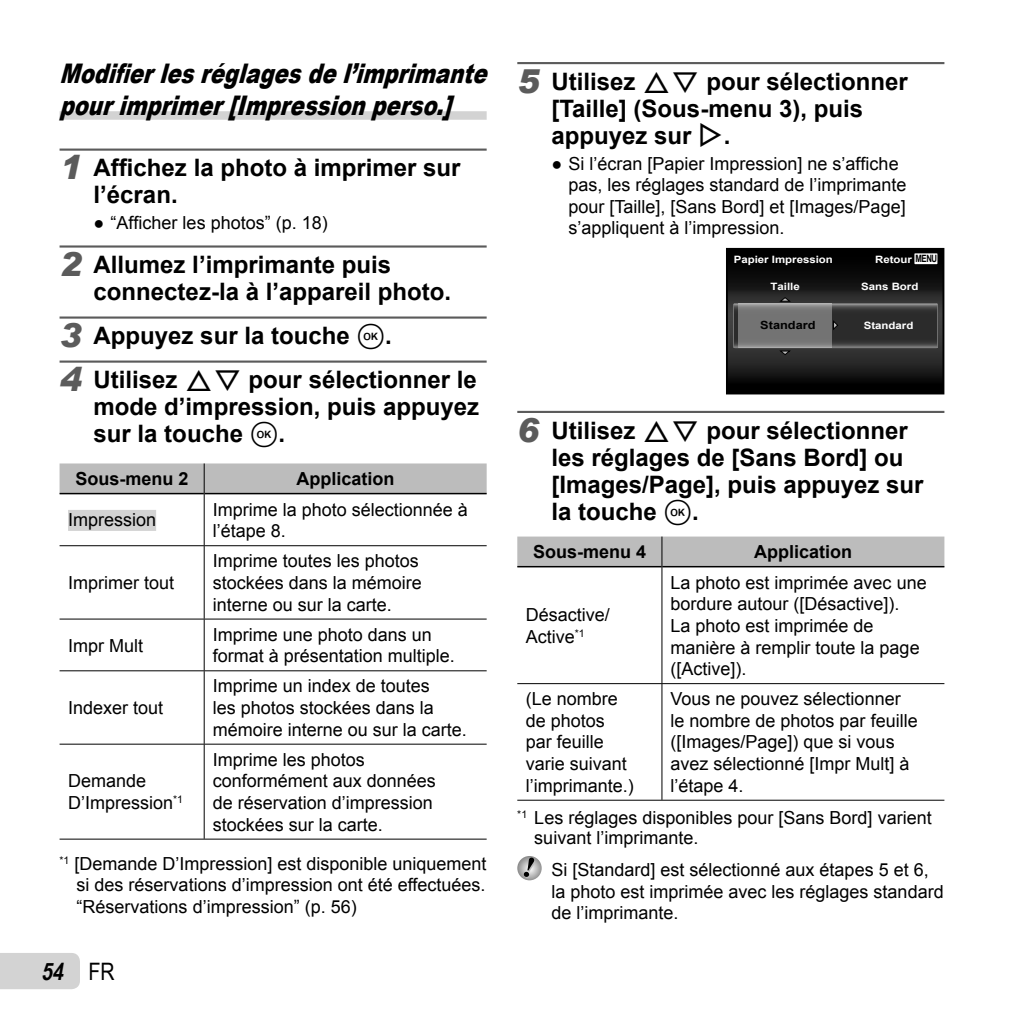
<style>
.page{position:relative;width:1021px;height:1021px;background:#fff}
.page>*{position:absolute;margin:0;border:0;box-sizing:border-box;transform-origin:0 0}
.t1{font:italic 900 27px/32.4px "Arial";color:#000;scale:.78 1}
.t2{font:700 24px/27px "Arial";color:#000}
.t3{font:italic 700 24px "Arial Narrow";color:#000}
.t4{font:18px/21.6px "Arial";color:#000}
.t5{font:700 18px "Arial";color:#000}
.t6{font:700 11.4px "Arial";color:#000;scale:1.13 1}
.t7{font:700 10.2px "Arial";color:#fff;scale:1.13 1}
.s1{font-weight:900;font-style:italic;font-size:33px;color:#5b5b5b}
.s2{font-weight:700}
.s3{font-family:"Olympus 7";font-weight:400}
.s4{font-family:"olympus 15";font-weight:400}
.s5{font-weight:400;font-style:normal}
.s6{color:#000}
</style>
<div class="page">
<div style="left:0;top:953px;width:80px;height:36px;background:#d3d3d3"></div>
<div style="left:60px;top:111px;width:426px;height:9px;background:#d3d3d3"></div>
<hr style="left:60px;top:148px;width:426px;height:3px;background:#5b5b5b">
<hr style="left:60px;top:245px;width:426px;height:2px;background:#5b5b5b">
<hr style="left:60px;top:316px;width:426px;height:2px;background:#5b5b5b">
<hr style="left:60px;top:360px;width:426px;height:2px;background:#5b5b5b">
<div style="left:60px;top:463px;width:426px;height:30px;background:#bcbcbc"></div>
<hr style="left:60px;top:493px;width:144px;height:1px;background:#000">
<hr style="left:204px;top:493px;width:282px;height:1px;background:#000">
<hr style="left:60px;top:838px;width:426px;height:1px;background:#000">
<hr style="left:204px;top:493px;width:1px;height:52px;background:#000">
<hr style="left:60px;top:545px;width:426px;height:1px;background:#000">
<hr style="left:204px;top:546px;width:1px;height:72px;background:#000">
<hr style="left:60px;top:618px;width:426px;height:1px;background:#000">
<hr style="left:204px;top:619px;width:1px;height:51px;background:#000">
<hr style="left:60px;top:670px;width:426px;height:1px;background:#000">
<hr style="left:204px;top:671px;width:1px;height:72px;background:#000">
<hr style="left:60px;top:743px;width:426px;height:1px;background:#000">
<hr style="left:204px;top:744px;width:1px;height:94px;background:#000">
<hr style="left:204px;top:463px;width:1px;height:30px;background:#000">
<div style="left:68px;top:510px;width:88px;height:21px;background:#d3d3d3"></div>
<hr style="left:517px;top:62px;width:427px;height:2px;background:#5b5b5b">
<hr style="left:517px;top:411px;width:427px;height:2px;background:#5b5b5b">
<svg style="left:729px;top:251px;width:212px;height:140px;background:#2d2d2d"></svg>
<div style="left:726px;top:248px;width:218px;height:146px;border:2px solid #000"></div>
<svg style="left:517px;top:536px;width:427px;height:30px;background:#bcbcbc"></svg>
<hr style="left:517px;top:566px;width:144px;height:1px;background:#000">
<hr style="left:662px;top:566px;width:282px;height:1px;background:#000">
<hr style="left:517px;top:799px;width:427px;height:1px;background:#000">
<hr style="left:661px;top:566px;width:1px;height:117px;background:#000">
<hr style="left:517px;top:683px;width:427px;height:1px;background:#000">
<hr style="left:661px;top:684px;width:1px;height:115px;background:#000">
<hr style="left:661px;top:536px;width:1px;height:30px;background:#000">
<svg style="left:517px;top:856px;width:24px;height:24px"></svg>
<svg style="left:523px;top:857px;width:12px;height:21px"></svg>
<h1 class="t1" style="left:60px;top:56px;width:561px">Modifierlesréglagesdel’imprimante pourimprimer[Impressionperso.]</h1>
<h2 class="t2" style="left:94px;top:154px;width:368px;text-indent:-34px"><span class="s1">1</span> Affichez la photo à imprimer sur l’écran.</h2>
<p class="t4" style="left:94px;top:212px;width:236px"><span class="s2">●</span> “Afficher les photos” (p. 18)</p>
<h2 class="t2" style="left:94px;top:251px;width:359px;text-indent:-34px"><span class="s1">2</span> Allumez l’imprimante puis connectez-la à l’appareil photo.</h2>
<h2 class="t2" style="left:60px;top:314px;width:419px;line-height:44.1px"><span class="s1">3</span> Appuyez sur la touche <span class="s3">A</span>.<br><span class="s1">4</span> Utilisez <span class="s4">FG</span> pour sélectionner le</h2>
<h2 class="t2" style="left:94px;top:393px;width:387px">mode d’impression, puis appuyez sur la touche <span class="s3">A</span>.</h2>
<p class="t5" style="left:75px;top:469px;width:115px">Sous-menu 2</p>
<p class="t5" style="left:296px;top:469px;width:100px">Application</p>
<p class="t4" style="left:68px;top:509px;width:90px">Impression</p>
<p class="t4" style="left:213px;top:498px;width:257px">Imprime la photo sélectionnée à l’étape 8.</p>
<p class="t4" style="left:68px;top:572px;width:108px">Imprimer tout</p>
<p class="t4" style="left:213px;top:550px;width:211px">Imprime toutes les photos stockées dans la mémoire interne ou sur la carte.</p>
<p class="t4" style="left:68px;top:634px;width:77px">Impr Mult</p>
<p class="t4" style="left:213px;top:623px;width:244px">Imprime une photo dans un format à présentation multiple.</p>
<p class="t4" style="left:68px;top:697px;width:97px">Indexer tout</p>
<p class="t4" style="left:213px;top:675px;width:256px">Imprime un index de toutes<br>les photos stockées dans la mémoire interne ou sur la carte.</p>
<p class="t4" style="left:213px;top:748px;width:225px">Imprime les photos conformément aux données de réservation d’impression stockées sur la carte.</p>
<p class="t4" style="left:77px;top:852px;width:411px;text-align:justify;text-indent:-17px"><sup>*1</sup> [Demande D’Impression] est disponible uniquement si des réservations d’impression ont été effectuées. “Réservations d’impression” (p. 56)</p>
<p class="t4" style="left:68px;top:770px;width:116px">Demande<br>D’Impression<sup>*1</sup></p>
<h2 class="t3" style="left:41px;top:957px;width:75px">54 <span class="s5">FR</span></h2>
<h2 class="t2" style="left:551px;top:68px;width:358px;text-indent:-34px"><span class="s1">5</span> Utilisez <span class="s4">FG</span> pour sélectionner [Taille] (Sous-menu 3), puis appuyez sur <span class="s4">I</span>.</h2>
<p class="t4" style="left:568px;top:152px;width:340px;text-indent:-17px"><span class="s2">●</span> Si l’écran [Papier Impression] ne s’affiche pas, les réglages standard de l’imprimante pour [Taille], [Sans Bord] et [Images/Page] s’appliquent à l’impression.</p>
<p class="t7" style="left:733px;top:253px;width:89px">Papier Impression</p>
<p class="t7" style="left:875px;top:253px;width:56px">Retour <span class="s6">MENU</span></p>
<p class="t7" style="left:770px;top:281px;width:27px">Taille</p>
<p class="t7" style="left:861px;top:281px;width:52px">Sans Bord</p>
<p class="t6" style="left:760px;top:319px;width:50px">Standard</p>
<p class="t7" style="left:863px;top:320px;width:46px">Standard</p>
<h2 class="t2" style="left:551px;top:416px;width:374px;text-indent:-34px"><span class="s1">6</span> Utilisez <span class="s4">FG</span> pour sélectionner les réglages de [Sans Bord] ou [Images/Page], puis appuyez sur la touche <span class="s3">A</span>.</h2>
<p class="t5" style="left:533px;top:542px;width:115px">Sous-menu 4</p>
<p class="t5" style="left:754px;top:542px;width:100px">Application</p>
<p class="t4" style="left:526px;top:604px;width:86px">Désactive/<br>Active<sup>*1</sup></p>
<p class="t4" style="left:670px;top:571px;width:258px">La photo est imprimée avec une bordure autour ([Désactive]).<br>La photo est imprimée de manière à remplir toute la page ([Active]).</p>
<p class="t4" style="left:526px;top:688px;width:109px">(Le nombre de photos par feuille varie suivant l’imprimante.)</p>
<p class="t4" style="left:670px;top:688px;width:249px">Vous ne pouvez sélectionner le nombre de photos par feuille ([Images/Page]) que si vous avez sélectionné [Impr Mult] à l’étape 4.</p>
<p class="t4" style="left:534px;top:808px;width:399px;line-height:19.5px;text-indent:-17px"><sup>*1</sup> Les réglages disponibles pour [Sans Bord] varient suivant l’imprimante.</p>
<p class="t4" style="left:551px;top:859px;width:394px">Si [Standard] est sélectionné aux étapes 5 et 6, la photo est imprimée avec les réglages standard de l’imprimante.</p>
</div>
